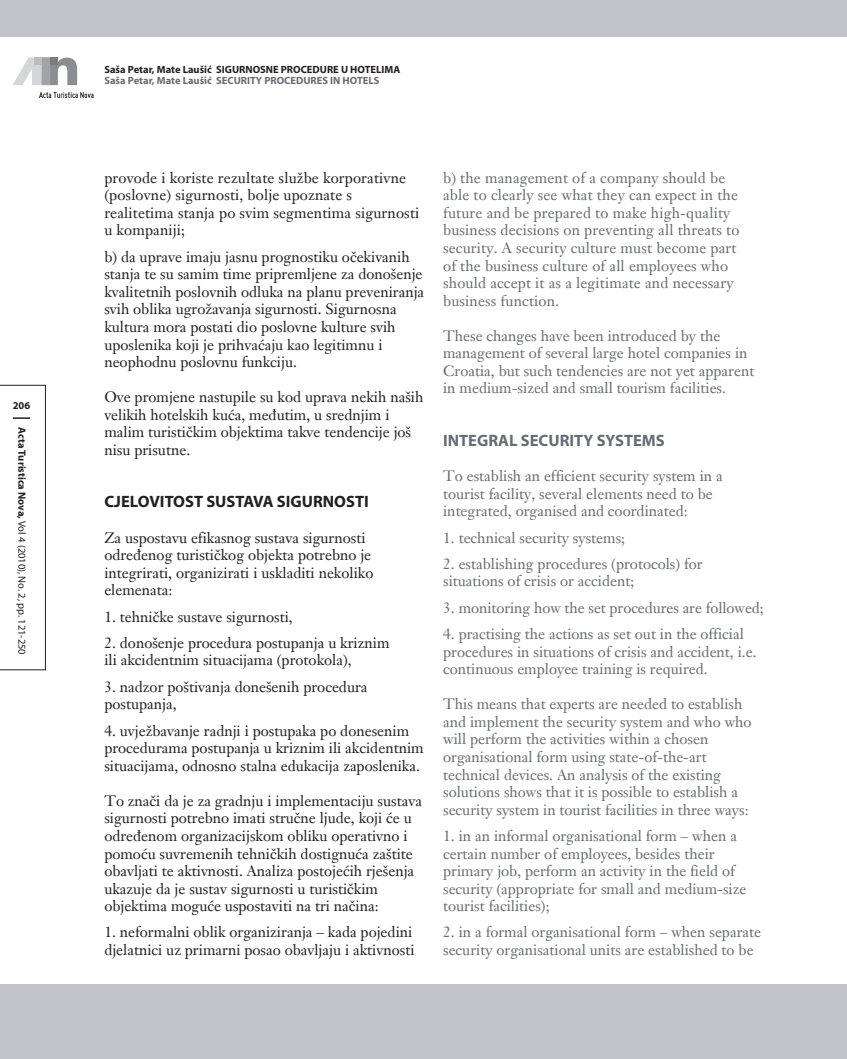
<style>
.page{position:relative;width:847px;height:1059px;background:#fff}
.page>*{position:absolute;margin:0;border:0;box-sizing:border-box;transform-origin:0 0}
.t1{font:700 16.5px "Myriad Pro";color:#231f20}
.t2{font:700 16.5px "Myriad Pro";color:#696b73}
.t3{font:15px/17.5px "Janson HR";color:#696b73}
.t4{font:15px/17.5px "Janson HR";color:#231f20}
.t5{font:700 10.5px "Myriad Pro";color:#231f20}
.t6{font:700 10.5px "Myriad Pro";color:#696b73}
.t7{font:10.5px "Myriad Pro";color:#231f20}
.s1{font-weight:700}
</style>
<div class="page">
<div style="left:0;top:0;width:846px;height:36px;background:#c2c3c8"></div>
<div style="left:0;top:984px;width:846px;height:75px;background:#c2c3c8"></div>
<svg style="left:39px;top:92px;width:54px;height:6px"></svg>
<svg style="left:13px;top:57px;width:64px;height:28px"></svg>
<div style="left:35px;top:57px;width:7px;height:8px;background:#bcbdc0"></div>
<svg style="left:0;top:385px;width:46px;height:285px"></svg>
<p class="t5" style="left:13px;top:402px;width:19px">206</p>
<p class="t7" style="left:26px;top:427px;width:229px;rotate:90deg"><span class="s1">Acta Turistica Nova,</span> Vol 4 (2010), No. 2, pp. 121-250</p>
<p class="t5" style="left:104px;top:65px;width:297px">Saša Petar, Mate Laušić SIGURNOSNE PROCEDURE U HOTELIMA</p>
<p class="t6" style="left:104px;top:76px;width:276px">Saša Petar, Mate Laušić SECURITY PROCEDURES IN HOTELS</p>
<p class="t4" style="left:104px;top:169px;width:316px">provode i koriste rezultate službe korporativne (poslovne) sigurnosti, bolje upoznate s realitetima stanja po svim segmentima sigurnosti u kompaniji;</p>
<p class="t4" style="left:104px;top:248px;width:321px">b) da uprave imaju jasnu prognostiku očekivanih stanja te su samim time pripremljene za donošenje kvalitetnih poslovnih odluka na planu preveniranja svih oblika ugrožavanja sigurnosti. Sigurnosna kultura mora postati dio poslovne kulture svih uposlenika koji je prihvaćaju kao legitimnu i neophodnu poslovnu funkciju.</p>
<p class="t4" style="left:104px;top:388px;width:320px">Ove promjene nastupile su kod uprava nekih naših velikih hotelskih kuća, međutim, u srednjim i malim turističkim objektima takve tendencije još nisu prisutne.</p>
<p class="t1" style="left:104px;top:496px;width:266px">CjELOVITOST SUSTAVA SIGURNOSTI</p>
<p class="t4" style="left:104px;top:528px;width:270px">Za uspostavu efikasnog sustava sigurnosti određenog turističkog objekta potrebno je integrirati, organizirati i uskladiti nekoliko elemenata:</p>
<p class="t4" style="left:104px;top:607px;width:190px">1. tehničke sustave sigurnosti,</p>
<p class="t4" style="left:104px;top:634px;width:286px">2. donošenje procedura postupanja u kriznim ili akcidentnim situacijama (protokola),</p>
<p class="t4" style="left:104px;top:678px;width:265px">3. nadzor poštivanja donešenih procedura postupanja,</p>
<p class="t4" style="left:104px;top:721px;width:321px">4. uvježbavanje radnji i postupaka po donesenim procedurama postupanja u kriznim ili akcidentnim situacijama, odnosno stalna edukacija zaposlenika.</p>
<p class="t4" style="left:104px;top:792px;width:319px">To znači da je za gradnju i implementaciju sustava sigurnosti potrebno imati stručne ljude, koji će u određenom organizacijskom obliku operativno i pomoću suvremenih tehničkih dostignuća zaštite obavljati te aktivnosti. Analiza postojećih rješenja ukazuje da je sustav sigurnosti u turističkim objektima moguće uspostaviti na tri načina:</p>
<p class="t4" style="left:104px;top:923px;width:311px">1. neformalni oblik organiziranja – kada pojedini djelatnici uz primarni posao obavljaju i aktivnosti</p>
<p class="t3" style="left:443px;top:169px;width:298px">b) the management of a company should be able to clearly see what they can expect in the future and be prepared to make high-quality business decisions on preventing all threats to security. A security culture must become part of the business culture of all employees who should accept it as a legitimate and necessary business function.</p>
<p class="t3" style="left:443px;top:327px;width:313px">These changes have been introduced by the management of several large hotel companies in Croatia, but such tendencies are not yet apparent in medium-sized and small tourism facilities.</p>
<p class="t2" style="left:443px;top:434px;width:223px">INTEGRAL SECURITY SYSTEMS</p>
<p class="t3" style="left:443px;top:467px;width:281px">To establish an efficient security system in a tourist facility, several elements need to be integrated, organised and coordinated:</p>
<p class="t3" style="left:443px;top:528px;width:183px">1. technical security systems;</p>
<p class="t3" style="left:443px;top:555px;width:261px">2. establishing procedures (protocols) for situations of crisis or accident;</p>
<p class="t3" style="left:443px;top:599px;width:322px">3. monitoring how the set procedures are followed;</p>
<p class="t3" style="left:443px;top:625px;width:315px">4. practising the actions as set out in the official procedures in situations of crisis and accident, i.e. continuous employee training is required.</p>
<p class="t3" style="left:443px;top:695px;width:310px">This means that experts are needed to establish and implement the security system and who who will perform the activities within a chosen organisational form using state-of-the-art technical devices. An analysis of the existing solutions shows that it is possible to establish a security system in tourist facilities in three ways:</p>
<p class="t3" style="left:443px;top:827px;width:304px">1. in an informal organisational form – when a certain number of employees, besides their primary job, perform an activity in the field of security (appropriate for small and medium-size tourist facilities);</p>
<p class="t3" style="left:443px;top:923px;width:319px">2. in a formal organisational form – when separate security organisational units are established to be</p>
</div>
